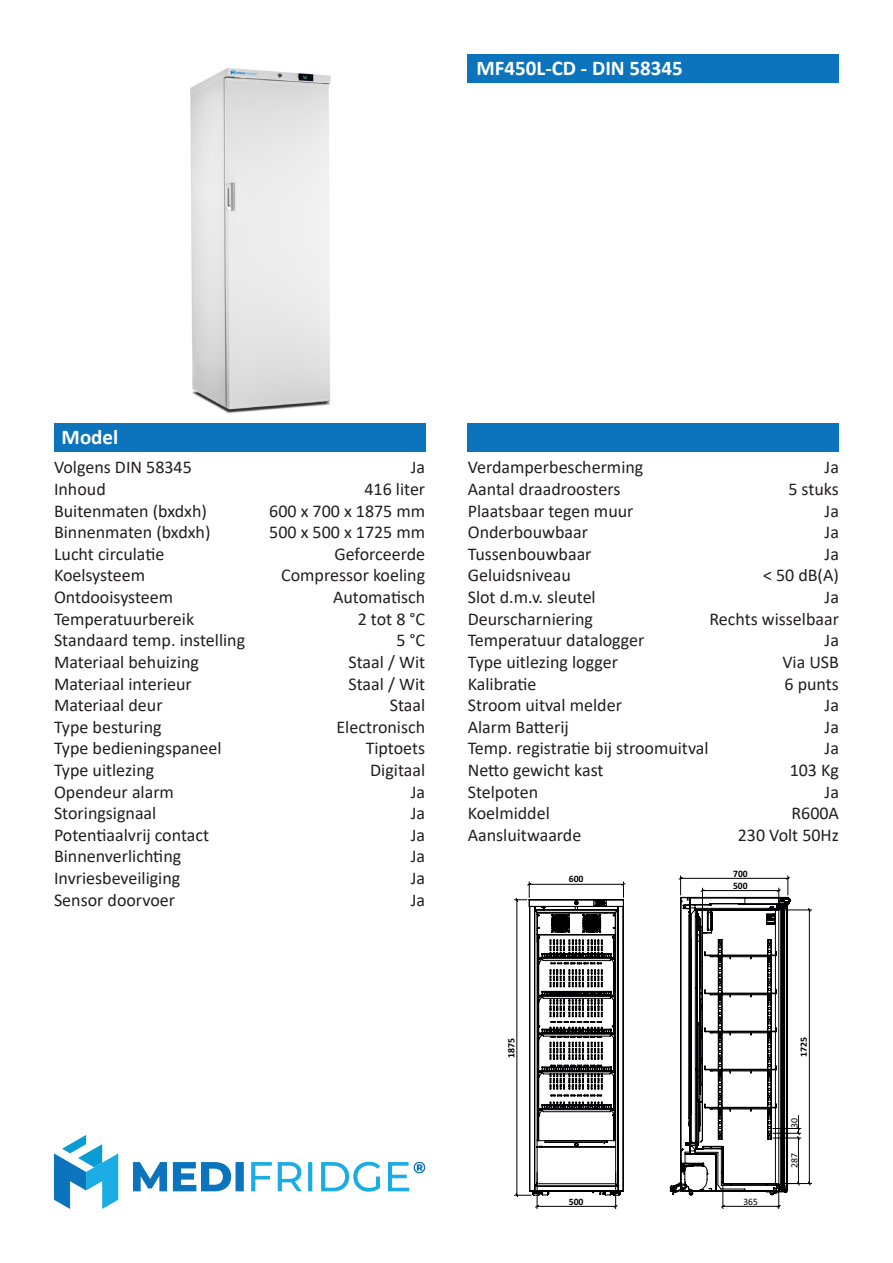
<style>
.page{position:relative;width:893px;height:1263px;background:#fff}
.page>*{position:absolute;margin:0;border:0;box-sizing:border-box;transform-origin:0 0}
.t1{font:700 21px "Calibri";color:#fff}
.t2{font:18px "Calibri";color:#231f20}
.t3{font:700 9.9px "Calibri";color:#000002}
.t4{font:9.9px "Calibri";color:#000002}
.t5{font:700 9.75px "Calibri";color:#000002}
.t6{font:9.45px "Calibri";color:#000002;scale:1.04 1}
.t7{font:700 9.45px "Calibri";color:#000002;scale:1.04 1}
</style>
<div class="page">
<div style="left:54px;top:423px;width:371px;height:28px;background:#0c74bc"></div>
<div style="left:468px;top:423px;width:371px;height:28px;background:#0c74bc"></div>
<svg style="left:54px;top:1135px;width:64px;height:74px"></svg>
<svg style="left:133px;top:1162px;width:111px;height:29px"></svg>
<svg style="left:251px;top:1162px;width:174px;height:30px"></svg>
<div style="left:468px;top:54px;width:371px;height:28px;background:#0c74bc"></div>
<img style="left:190px;top:68px;width:141px;height:346px">
<svg style="left:514px;top:881px;width:111px;height:328px"></svg>
<svg style="left:670px;top:875px;width:142px;height:334px"></svg>
<p class="t1" style="left:477px;top:53px;width:208px">MF450L-CD - DIN 58345</p>
<p class="t1" style="left:62px;top:422px;width:58px">Model</p>
<p class="t2" style="left:54px;top:455px;width:139px">Volgens DIN 58345</p>
<p class="t2" style="left:54px;top:477px;width:53px">Inhoud</p>
<p class="t2" style="left:54px;top:498px;width:154px">Buitenmaten (bxdxh)</p>
<p class="t2" style="left:54px;top:520px;width:158px">Binnenmaten (bxdxh)</p>
<p class="t2" style="left:54px;top:541px;width:112px">Lucht circulatie</p>
<p class="t2" style="left:54px;top:563px;width:93px">Koelsysteem</p>
<p class="t2" style="left:54px;top:585px;width:121px">Ontdooisysteem</p>
<p class="t2" style="left:54px;top:606px;width:142px">Temperatuurbereik</p>
<p class="t2" style="left:54px;top:628px;width:193px">Standaard temp. instelling</p>
<p class="t2" style="left:54px;top:649px;width:147px">Materiaal behuizing</p>
<p class="t2" style="left:54px;top:671px;width:139px">Materiaal interieur</p>
<p class="t2" style="left:54px;top:693px;width:110px">Materiaal deur</p>
<p class="t2" style="left:54px;top:714px;width:109px">Type besturing</p>
<p class="t2" style="left:54px;top:736px;width:169px">Type bedieningspaneel</p>
<p class="t2" style="left:54px;top:757px;width:102px">Type uitlezing</p>
<p class="t2" style="left:54px;top:779px;width:122px">Opendeur alarm</p>
<p class="t2" style="left:54px;top:801px;width:104px">Storingsignaal</p>
<p class="t2" style="left:54px;top:822px;width:157px">Potentiaalvrij contact</p>
<p class="t2" style="left:54px;top:844px;width:129px">Binnenverlichting</p>
<p class="t2" style="left:54px;top:865px;width:128px">Invriesbeveiliging</p>
<p class="t2" style="left:54px;top:887px;width:123px">Sensor doorvoer</p>
<p class="t2" style="left:411px;top:455px;width:16px">Ja</p>
<p class="t2" style="left:364px;top:477px;width:62px">416 liter</p>
<p class="t2" style="left:269px;top:498px;width:157px">600 x 700 x 1875 mm</p>
<p class="t2" style="left:269px;top:520px;width:157px">500 x 500 x 1725 mm</p>
<p class="t2" style="left:334px;top:541px;width:92px">Geforceerde</p>
<p class="t2" style="left:281px;top:563px;width:146px">Compressor koeling</p>
<p class="t2" style="left:333px;top:585px;width:94px">Automatisch</p>
<p class="t2" style="left:358px;top:606px;width:69px">2 tot 8 °C</p>
<p class="t2" style="left:396px;top:628px;width:30px">5 °C</p>
<p class="t2" style="left:348px;top:649px;width:78px">Staal / Wit</p>
<p class="t2" style="left:348px;top:671px;width:78px">Staal / Wit</p>
<p class="t2" style="left:390px;top:693px;width:37px">Staal</p>
<p class="t2" style="left:337px;top:714px;width:90px">Electronisch</p>
<p class="t2" style="left:366px;top:736px;width:61px">Tiptoets</p>
<p class="t2" style="left:370px;top:757px;width:56px">Digitaal</p>
<p class="t2" style="left:411px;top:779px;width:16px">Ja</p>
<p class="t2" style="left:411px;top:801px;width:16px">Ja</p>
<p class="t2" style="left:411px;top:822px;width:16px">Ja</p>
<p class="t2" style="left:411px;top:844px;width:16px">Ja</p>
<p class="t2" style="left:411px;top:865px;width:16px">Ja</p>
<p class="t2" style="left:411px;top:887px;width:16px">Ja</p>
<p class="t2" style="left:468px;top:455px;width:177px">Verdamperbescherming</p>
<p class="t2" style="left:468px;top:477px;width:154px">Aantal draadroosters</p>
<p class="t2" style="left:468px;top:498px;width:167px">Plaatsbaar tegen muur</p>
<p class="t2" style="left:468px;top:520px;width:122px">Onderbouwbaar</p>
<p class="t2" style="left:468px;top:541px;width:125px">Tussenbouwbaar</p>
<p class="t2" style="left:468px;top:563px;width:105px">Geluidsniveau</p>
<p class="t2" style="left:468px;top:585px;width:130px">Slot d.m.v. sleutel</p>
<p class="t2" style="left:468px;top:606px;width:127px">Deurscharniering</p>
<p class="t2" style="left:468px;top:628px;width:178px">Temperatuur datalogger</p>
<p class="t2" style="left:468px;top:649px;width:152px">Type uitlezing logger</p>
<p class="t2" style="left:468px;top:671px;width:70px">Kalibratie</p>
<p class="t2" style="left:468px;top:693px;width:156px">Stroom uitval melder</p>
<p class="t2" style="left:468px;top:714px;width:103px">Alarm Batterij</p>
<p class="t2" style="left:468px;top:736px;width:242px">Temp. registratie bij stroomuitval</p>
<p class="t2" style="left:468px;top:757px;width:137px">Netto gewicht kast</p>
<p class="t2" style="left:468px;top:779px;width:72px">Stelpoten</p>
<p class="t2" style="left:468px;top:801px;width:84px">Koelmiddel</p>
<p class="t2" style="left:468px;top:822px;width:115px">Aansluitwaarde</p>
<p class="t2" style="left:825px;top:455px;width:16px">Ja</p>
<p class="t2" style="left:788px;top:477px;width:52px">5 stuks</p>
<p class="t2" style="left:825px;top:498px;width:16px">Ja</p>
<p class="t2" style="left:825px;top:520px;width:16px">Ja</p>
<p class="t2" style="left:825px;top:541px;width:16px">Ja</p>
<p class="t2" style="left:763px;top:563px;width:77px">&lt; 50 dB(A)</p>
<p class="t2" style="left:825px;top:585px;width:16px">Ja</p>
<p class="t2" style="left:709px;top:606px;width:131px">Rechts wisselbaar</p>
<p class="t2" style="left:825px;top:628px;width:16px">Ja</p>
<p class="t2" style="left:782px;top:649px;width:58px">Via USB</p>
<p class="t2" style="left:784px;top:671px;width:56px">6 punts</p>
<p class="t2" style="left:825px;top:693px;width:16px">Ja</p>
<p class="t2" style="left:825px;top:714px;width:16px">Ja</p>
<p class="t2" style="left:825px;top:736px;width:16px">Ja</p>
<p class="t2" style="left:790px;top:757px;width:51px">103 Kg</p>
<p class="t2" style="left:825px;top:779px;width:16px">Ja</p>
<p class="t2" style="left:791px;top:801px;width:49px">R600A</p>
<p class="t2" style="left:738px;top:822px;width:103px">230 Volt 50Hz</p>
<p class="t5" style="left:569px;top:872px;width:16px">600</p>
<p class="t3" style="left:733px;top:867px;width:16px">700</p>
<p class="t3" style="left:733px;top:879px;width:16px">500</p>
<p class="t5" style="left:504px;top:1057px;width:21px;rotate:-90deg">1875</p>
<p class="t5" style="left:569px;top:1195px;width:16px">500</p>
<p class="t4" style="left:743px;top:1195px;width:16px">365</p>
<p class="t7" style="left:797px;top:1057px;width:21px;rotate:-90deg">1725</p>
<p class="t6" style="left:788px;top:1128px;width:11px;rotate:-90deg">30</p>
<p class="t6" style="left:788px;top:1168px;width:16px;rotate:-90deg">287</p>
</div>
